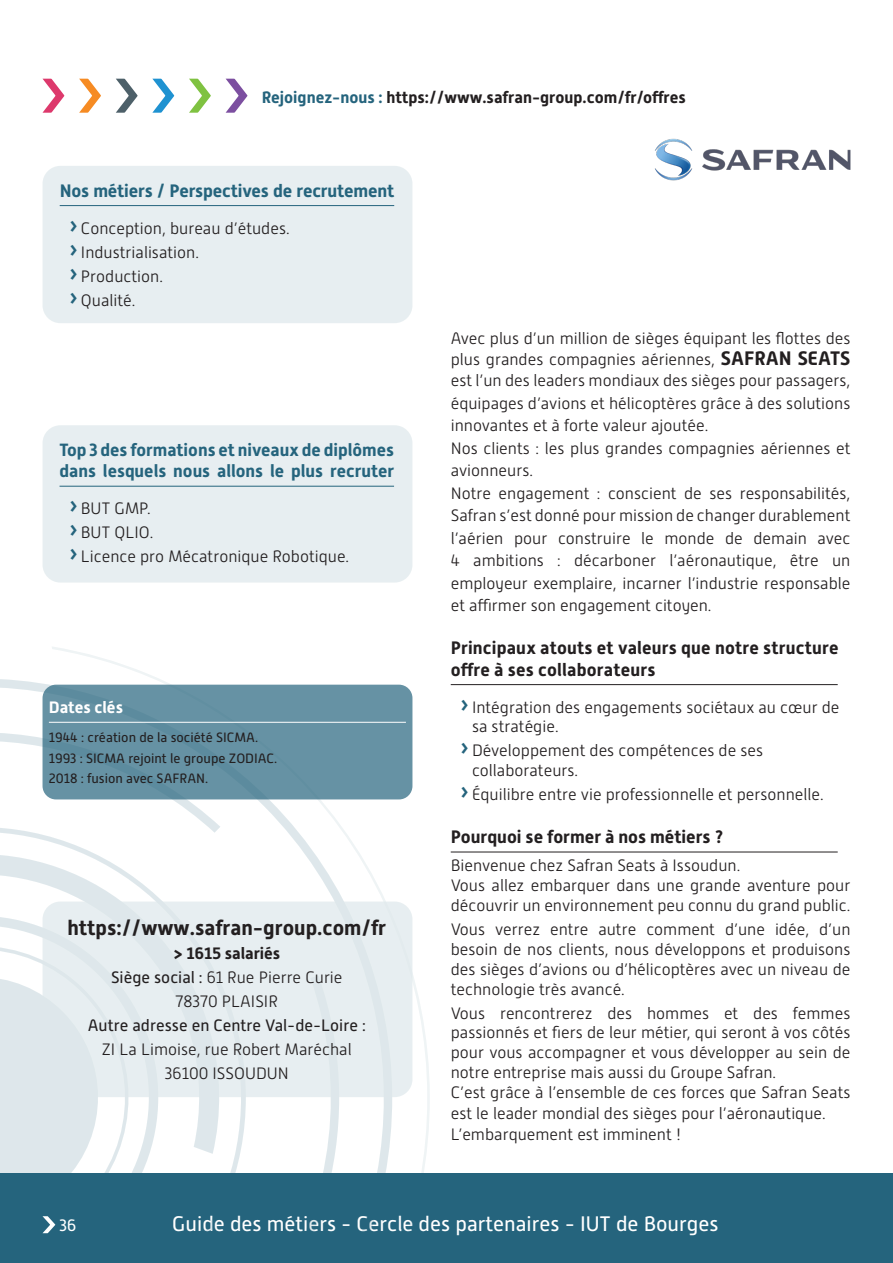
<style>
.page{position:relative;width:893px;height:1263px;background:#fff}
.page>*{position:absolute;margin:0;border:0;box-sizing:border-box;transform-origin:0 0}
.t1{font:21px "Alwyn New";color:#fff}
.t2{font:700 21px "Alwyn New";color:#231f20}
.ITEM{font:700 18px/21.6px "Alwyn New";letter-spacing:.01em;color:#231f20}
.ITEM_bleu{font:700 18px "Alwyn New";letter-spacing:-.01em;color:#25647d}
.ITEM_bleu-2{font:700 17.7px/21.6px "Alwyn New";color:#25647d}
.t3{font:300 16.5px/19.8px "Alwyn New";color:#231f20}
.t4{font:700 16.5px "Alwyn New";color:#231f20}
.t5{font:16.5px "Alwyn New";color:#231f20}
.Dates_clés_blanc{font:700 16.5px "Alwyn New";color:#fff}
.t6{font:16.5px "Alwyn New";color:#fff}
.Paragraphe_dates_cles{font:13.5px "Alwyn New";color:#231f20}
.s1{color:#25647d}
.s2{font-weight:400;font-size:28.5px;color:#25647d}
.s3{font-weight:400}
.s4{font-weight:700;font-size:19.5px}
</style>
<div class="page">
<div style="left:0;top:1174px;width:893px;height:89px;background:#25647d"></div>
<svg style="left:0;top:647px;width:431px;height:527px"></svg>
<svg style="left:0;top:946px;width:143px;height:288px"></svg>
<hr style="left:451px;top:684px;width:387px;height:1px;background:#231f20">
<hr style="left:451px;top:852px;width:387px;height:1px;background:#231f20">
<div style="left:43px;top:166px;width:369px;height:157px;background:#e7eef1;border-radius:18px"></div>
<hr style="left:60px;top:205px;width:334px;height:1px;background:#25647d">
<div style="left:43px;top:425px;width:369px;height:158px;background:#e7eef1;border-radius:18px"></div>
<hr style="left:60px;top:486px;width:334px;height:1px;background:#25647d">
<div style="left:43px;top:901px;width:369px;height:196px;background:#e7eef1;border-radius:18px"></div>
<img style="left:655px;top:138px;width:195px;height:43px">
<svg style="left:43px;top:79px;width:21px;height:34px"></svg>
<svg style="left:79px;top:79px;width:22px;height:34px"></svg>
<svg style="left:116px;top:79px;width:22px;height:34px"></svg>
<svg style="left:152px;top:79px;width:22px;height:34px"></svg>
<svg style="left:189px;top:79px;width:22px;height:34px"></svg>
<svg style="left:226px;top:79px;width:21px;height:34px"></svg>
<div style="left:43px;top:685px;width:369px;height:114px;background:#6692a4;border-radius:14px"></div>
<hr style="left:49px;top:722px;width:357px;height:1px;background:#fff">
<p class="t4" style="left:262px;top:88px;width:426px"><span class="s1">Rejoignez-nous :</span> https://www.safran-group.com/fr/offres</p>
<p class="ITEM_bleu" style="left:60px;top:180px;width:336px">Nos métiers / Perspectives de recrutement</p>
<p class="t3" style="left:68px;top:218px;width:223px"><span class="s2">›</span>Conception, bureau d’études.</p>
<p class="t3" style="left:68px;top:242px;width:132px"><span class="s2">›</span>Industrialisation.</p>
<p class="t3" style="left:68px;top:266px;width:96px"><span class="s2">›</span>Production.</p>
<p class="t3" style="left:68px;top:290px;width:69px"><span class="s2">›</span>Qualité.</p>
<p class="ITEM_bleu-2" style="left:60px;top:439px;width:336px">Top 3 des formations et niveaux de diplômes dans lesquels nous allons le plus recruter</p>
<p class="t3" style="left:68px;top:499px;width:84px"><span class="s2">›</span>BUT GMP.</p>
<p class="t3" style="left:68px;top:523px;width:87px"><span class="s2">›</span>BUT QLIO.</p>
<p class="t3" style="left:68px;top:547px;width:283px"><span class="s2">›</span>Licence pro Mécatronique Robotique.</p>
<p class="Dates_clés_blanc" style="left:49px;top:698px;width:76px">Dates clés</p>
<p class="Paragraphe_dates_cles" style="left:49px;top:730px;width:211px">1944 : création de la société SICMA.</p>
<p class="Paragraphe_dates_cles" style="left:49px;top:751px;width:230px">1993 : SICMA rejoint le groupe ZODIAC.</p>
<p class="Paragraphe_dates_cles" style="left:49px;top:771px;width:161px">2018 : fusion avec SAFRAN.</p>
<p class="t2" style="left:67px;top:915px;width:320px">https://www.safran-group.com/fr</p>
<p class="t4" style="left:173px;top:943px;width:109px">&gt; 1615 salariés</p>
<p class="t3" style="left:111px;top:967px;width:233px"><span class="s3">Siège social :</span> 61 Rue Pierre Curie</p>
<p class="t3" style="left:176px;top:991px;width:104px">78370 PLAISIR</p>
<p class="t5" style="left:88px;top:1016px;width:279px">Autre adresse en Centre Val-de-Loire :</p>
<p class="t3" style="left:102px;top:1039px;width:251px">ZI La Limoise, rue Robert Maréchal</p>
<p class="t3" style="left:165px;top:1063px;width:125px">36100 ISSOUDUN</p>
<p class="t3" style="left:451px;top:328px;width:401px;line-height:21px;text-align:justify">Avec plus d’un million de sièges équipant les flottes des plus grandes compagnies aériennes, <span class="s4">SAFRAN SEATS </span>est l’un des leaders mondiaux des sièges pour passagers,</p>
<p class="t3" style="left:451px;top:392px;width:401px;line-height:22.5px">équipages d’avions et hélicoptères grâce à des solutions innovantes et à forte valeur ajoutée.</p>
<p class="t3" style="left:451px;top:437px;width:401px;line-height:22.5px">Nos clients : les plus grandes compagnies aériennes et avionneurs.</p>
<p class="t3" style="left:451px;top:482px;width:401px;line-height:22.5px;text-align:justify">Notre engagement : conscient de ses responsabilités, Safran s’est donné pour mission de changer durablement l’aérien pour construire le monde de demain avec 4 ambitions : décarboner l’aéronautique, être un employeur exemplaire, incarner l’industrie responsable et affirmer son engagement citoyen.</p>
<p class="ITEM" style="left:451px;top:637px;width:389px">Principaux atouts et valeurs que notre structure offre à ses collaborateurs</p>
<p class="t3" style="left:472px;top:697px;width:369px;text-indent:-13px"><span class="s2">›</span>Intégration des engagements sociétaux au cœur de sa stratégie.</p>
<p class="t3" style="left:472px;top:741px;width:293px;text-indent:-13px"><span class="s2">›</span>Développement des compétences de ses collaborateurs.</p>
<p class="t3" style="left:459px;top:785px;width:366px"><span class="s2">›</span>Équilibre entre vie professionnelle et personnelle.</p>
<p class="ITEM" style="left:451px;top:826px;width:274px">Pourquoi se former à nos métiers ?</p>
<p class="t3" style="left:451px;top:856px;width:291px">Bienvenue chez Safran Seats à Issoudun.</p>
<p class="t3" style="left:451px;top:876px;width:401px">Vous allez embarquer dans une grande aventure pour découvrir un environnement peu connu du grand public.</p>
<p class="t3" style="left:451px;top:919px;width:401px;text-align:justify">Vous verrez entre autre comment d’une idée, d’un besoin de nos clients, nous développons et produisons des sièges d’avions ou d’hélicoptères avec un niveau de technologie très avancé.</p>
<p class="t3" style="left:451px;top:1003px;width:401px;text-align:justify">Vous rencontrerez des hommes et des femmes passionnés et fiers de leur métier, qui seront à vos côtés pour vous accompagner et vous développer au sein de notre entreprise mais aussi du Groupe Safran.</p>
<p class="t3" style="left:451px;top:1082px;width:401px;line-height:21px">C’est grâce à l’ensemble de ces forces que Safran Seats est le leader mondial des sièges pour l’aéronautique.</p>
<p class="t3" style="left:451px;top:1124px;width:232px">L’embarquement est imminent !</p>
<p class="t6" style="left:59px;top:1216px;width:18px">36</p>
<p class="t1" style="left:172px;top:1211px;width:548px">Guide des métiers - Cercle des partenaires - IUT de Bourges</p>
</div>
